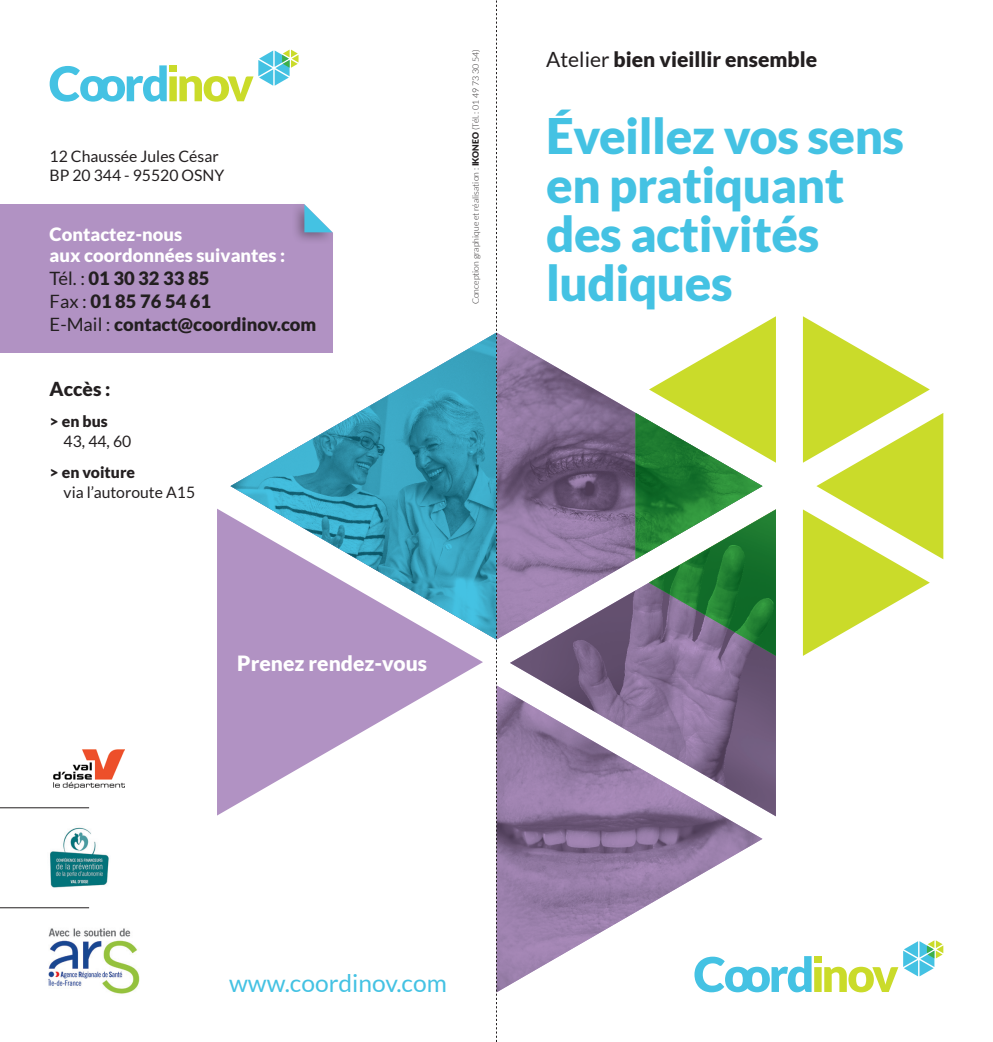
<style>
.page{position:relative;width:993px;height:1042px;background:#fff}
.page>*{position:absolute;margin:0;border:0;box-sizing:border-box;transform-origin:0 0}
.t1{font:900 49px/49px "Lato";letter-spacing:-.01em;color:#44c2e3}
.t2{font:24.5px "Lato";color:#44c2e3}
.t3{font:900 21px "Lato";color:#231f20}
.t4{font:900 21px "Lato";color:#fff}
.t5{font:900 19.25px "Lato";color:#231f20}
.t6{font:900 18.38px "Lato";color:#231f20}
.t7{font:900 18.38px "Lato";color:#fff}
.par_acces{font:15.75px "Lato";color:#231f20}
.t8{font:900 15.75px "Lato";color:#231f20}
.t9{font:300 8.75px "Lato";color:#231f20}
.s1{font-weight:400}
.s2{font-weight:900}
</style>
<div class="page">
<img style="left:497px;top:333px;width:138px;height:306px">
<img style="left:497px;top:685px;width:265px;height:307px">
<svg style="left:217px;top:509px;width:266px;height:306px;fill:#b192c3"></svg>
<img style="left:510px;top:509px;width:265px;height:307px">
<img style="left:230px;top:333px;width:266px;height:306px">
<svg style="left:635px;top:317px;width:140px;height:339px"></svg>
<img style="left:648px;top:509px;width:127px;height:147px">
<svg style="left:802px;top:316px;width:141px;height:340px"></svg>
<svg style="left:694px;top:956px;width:117px;height:36px"></svg>
<svg style="left:814px;top:967px;width:7px;height:25px"></svg>
<div style="left:813px;top:956px;width:8px;height:7px;background:#cadb2a"></div>
<svg style="left:824px;top:940px;width:119px;height:52px"></svg>
<svg style="left:50px;top:65px;width:117px;height:37px"></svg>
<div style="left:169px;top:76px;width:8px;height:25px;background:#cadb2a"></div>
<div style="left:169px;top:65px;width:8px;height:7px;background:#cadb2a"></div>
<svg style="left:179px;top:50px;width:119px;height:52px"></svg>
<div style="left:0;top:204px;width:332px;height:149px;background:#b192c3"></div>
<div style="left:291px;top:200px;width:46px;height:45px;background:#231f20;opacity:.45"></div>
<svg style="left:298px;top:200px;width:39px;height:42px"></svg>
<img style="left:48px;top:928px;width:92px;height:66px">
<svg style="left:496px;top:0;width:1px;height:1042px"></svg>
<img style="left:50px;top:827px;width:59px;height:61px">
<img style="left:54px;top:749px;width:70px;height:39px">
<hr style="left:0;top:807px;width:89px;height:1px;background:#231f20">
<hr style="left:0;top:907px;width:89px;height:1px;background:#231f20">
<p class="par_acces" style="left:50px;top:147px;width:170px">12 Chaussée Jules César</p>
<p class="par_acces" style="left:50px;top:166px;width:176px">BP 20 344 - 95520 OSNY</p>
<p class="t7" style="left:50px;top:224px;width:134px">Contactez-nous</p>
<p class="t7" style="left:50px;top:245px;width:237px">aux coordonnées suivantes :</p>
<p class="t6" style="left:50px;top:268px;width:161px"><span class="s1">Tél. :</span> 01 30 32 33 85</p>
<p class="t6" style="left:50px;top:290px;width:163px"><span class="s1">Fax :</span> 01 85 76 54 61</p>
<p class="t6" style="left:50px;top:313px;width:268px"><span class="s1">E-Mail :</span> contact@coordinov.com</p>
<p class="t5" style="left:50px;top:378px;width:62px">Accès :</p>
<p class="t8" style="left:50px;top:412px;width:60px">&gt; en bus</p>
<p class="par_acces" style="left:64px;top:432px;width:69px">43, 44, 60</p>
<p class="t8" style="left:50px;top:463px;width:87px">&gt; en voiture</p>
<p class="par_acces" style="left:64px;top:483px;width:133px">via l’autoroute A15</p>
<p class="t9" style="left:470px;top:304px;width:256px;rotate:-90deg">Conception graphique et réalisation : <span class="s2">IKONEO</span> (Tél. : 01 49 73 30 54)</p>
<p class="t4" style="left:237px;top:650px;width:191px">Prenez rendez-vous</p>
<p class="t3" style="left:546px;top:47px;width:272px"><span class="s1">Atelier</span> bien vieillir ensemble</p>
<p class="t1" style="left:546px;top:110px;width:359px">Éveillez vos sens en pratiquant</p>
<p class="t1" style="left:546px;top:208px;width:274px">des activités</p>
<p class="t1" style="left:546px;top:257px;width:188px">ludiques</p>
<p class="t2" style="left:229px;top:970px;width:219px">www.coordinov.com</p>
</div>
